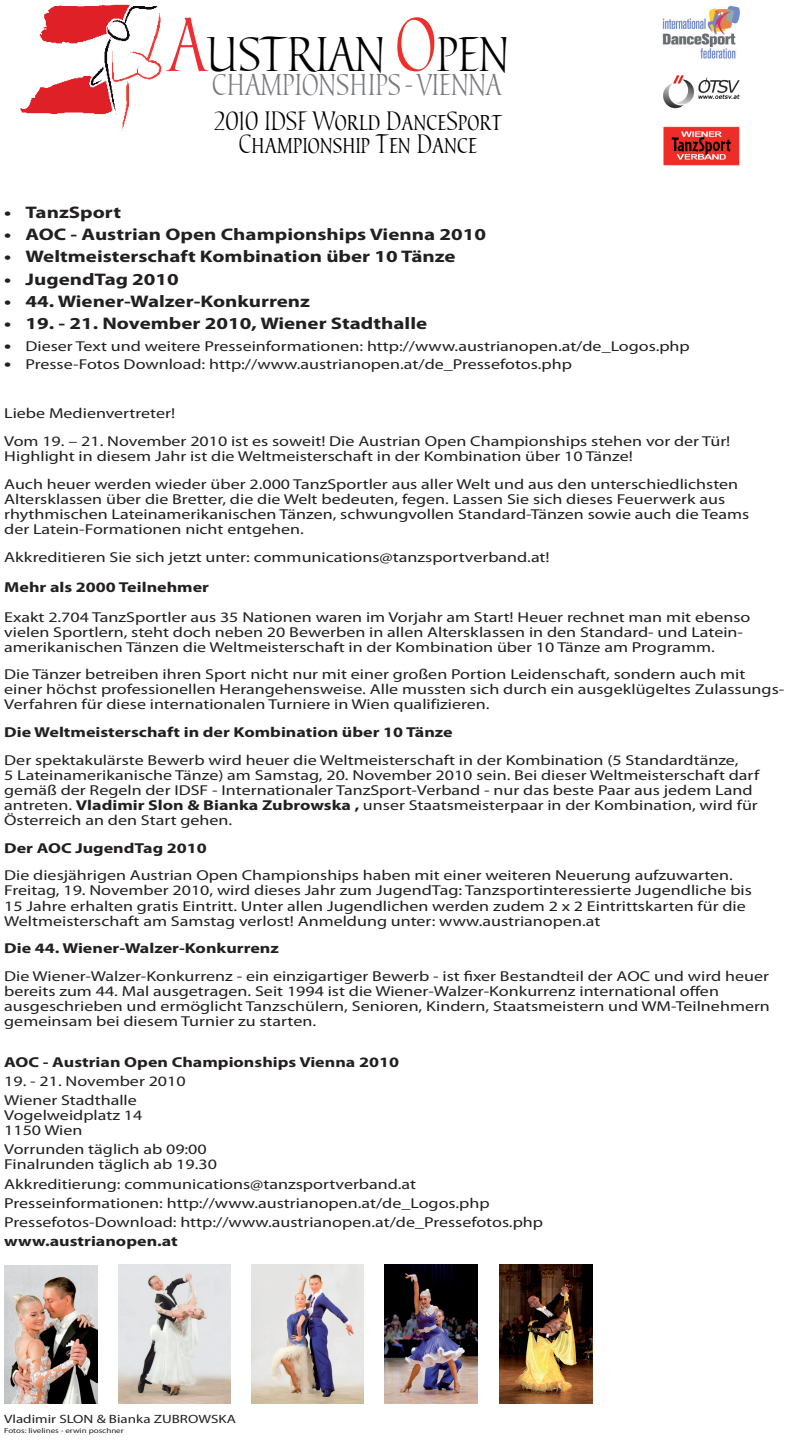
<style>
.page{position:relative;width:808px;height:1446px;background:#fff}
.page>*{position:absolute;margin:0;border:0;box-sizing:border-box;transform-origin:0 0}
.t1{font:42.6px "Pompeii Capitals";color:#000;scale:1.09 1}
.t2{font:26.4px "Pompeii Capitals";color:#787a80}
.t3{font:23.25px/23.2px "Pompeii Capitals";color:#000;text-align:center}
.t4{font:700 16.8px "Myriad Pro";color:#231f20;scale:1.25 1}
.t5{font:14.4px/15px "Myriad Pro";color:#231f20;scale:1.25 1}
.t6{font:700 14.4px "Myriad Pro";color:#231f20;scale:1.25 1}
.t7{font:12px "Myriad Pro";color:#231f20;scale:1.25 1}
.t8{font:7.2px "Myriad Pro";color:#231f20;scale:1.25 1}
.s1{font-size:66.45px;color:#ee2e34}
.s2{font-size:66.45px;color:#ee2f2a}
.s3{font-weight:700;font-size:16.8px}
.s4{font-weight:700}
</style>
<div class="page">
<img style="left:20px;top:4px;width:142px;height:127px">
<img style="left:664px;top:75px;width:76px;height:33px">
<img style="left:663px;top:126px;width:77px;height:40px">
<img style="left:662px;top:5px;width:78px;height:54px">
<img style="left:4px;top:1265px;width:93px;height:138px">
<img style="left:119px;top:1264px;width:111px;height:139px">
<img style="left:252px;top:1264px;width:111px;height:139px">
<img style="left:499px;top:1264px;width:93px;height:139px">
<img style="left:384px;top:1264px;width:94px;height:139px">
<h1 class="t1" style="left:169px;top:28px;width:314px"><span class="s1">A</span>USTRIAN <span class="s2">O</span>PEN</h1>
<h2 class="t2" style="left:212px;top:69px;width:290px">CHAMPIONSHIPS -VIENNA</h2>
<h3 class="t3" style="left:213px;top:110px;width:291px">2010 IDSF World DanceSport<br>Championship Ten Dance</h3>
<p class="t4" style="left:4px;top:201px;width:95px">• TanzSport</p>
<p class="t4" style="left:4px;top:223px;width:387px">• AOC - Austrian Open Championships Vienna 2010</p>
<p class="t4" style="left:4px;top:246px;width:363px">• Weltmeisterschaft Kombination über 10 Tänze</p>
<p class="t4" style="left:4px;top:268px;width:141px">• JugendTag 2010</p>
<p class="t4" style="left:4px;top:290px;width:246px">• 44. Wiener-Walzer-Konkurrenz</p>
<p class="t4" style="left:4px;top:312px;width:340px">• 19. - 21. November 2010, Wiener Stadthalle</p>
<p class="t5" style="left:4px;top:339px;width:550px"><span class="s3">•</span> Dieser Text und weitere Presseinformationen: http://www.austrianopen.at/de_Logos.php</p>
<p class="t5" style="left:4px;top:357px;width:456px"><span class="s3">•</span> Presse-Fotos Download: http://www.austrianopen.at/de_Pressefotos.php</p>
<p class="t5" style="left:4px;top:399px;width:582px;line-height:27.8px">Liebe Medienvertreter!<br>Vom 19. – 21. November 2010 ist es soweit! Die Austrian Open Championships stehen vor der Tür!</p>
<p class="t5" style="left:4px;top:442px;width:589px;line-height:27.8px">Highlight in diesem Jahr ist die Weltmeisterschaft in der Kombination über 10 Tänze!<br>Auch heuer werden wieder über 2.000 TanzSportler aus aller Welt und aus den unterschiedlichsten</p>
<p class="t5" style="left:4px;top:491px;width:597px">Altersklassen über die Bretter, die die Welt bedeuten, fegen. Lassen Sie sich dieses Feuerwerk aus rhythmischen Lateinamerikanischen Tänzen, schwungvollen Standard-Tänzen sowie auch die Teams der Latein-Formationen nicht entgehen.</p>
<p class="t5" style="left:4px;top:549px;width:438px">Akkreditieren Sie sich jetzt unter: communications@tanzsportverband.at!</p>
<p class="t6" style="left:4px;top:577px;width:165px">Mehr als 2000 Teilnehmer</p>
<p class="t5" style="left:4px;top:609px;width:598px">Exakt 2.704 TanzSportler aus 35 Nationen waren im Vorjahr am Start! Heuer rechnet man mit ebenso vielen Sportlern, steht doch neben 20 Bewerben in allen Altersklassen in den Standard- und Latein&shy;amerikanischen Tänzen die Weltmeisterschaft in der Kombination über 10 Tänze am Programm.</p>
<p class="t5" style="left:4px;top:667px;width:625px">Die Tänzer betreiben ihren Sport nicht nur mit einer großen Portion Leidenschaft, sondern auch mit einer höchst professionellen Herangehensweise. Alle mussten sich durch ein ausgeklügeltes Zulassungs-<br>Verfahren für diese internationalen Turniere in Wien qualifizieren.</p>
<p class="t6" style="left:4px;top:723px;width:360px">Die Weltmeisterschaft in der Kombination über 10 Tänze</p>
<p class="t5" style="left:4px;top:752px;width:605px">Der spektakulärste Bewerb wird heuer die Weltmeisterschaft in der Kombination (5 Standardtänze,<br>5 Lateinamerikanische Tänze) am Samstag, 20. November 2010 sein. Bei dieser Weltmeisterschaft darf gemäß der Regeln der IDSF - Internationaler TanzSport-Verband - nur das beste Paar aus jedem Land antreten. <span class="s4">Vladimir Slon &amp; Bianka Zubrowska ,</span> unser Staatsmeisterpaar in der Kombination, wird für Österreich an den Start gehen.</p>
<p class="t6" style="left:4px;top:838px;width:164px">Der AOC JugendTag 2010</p>
<p class="t5" style="left:4px;top:868px;width:600px">Die diesjährigen Austrian Open Championships haben mit einer weiteren Neuerung aufzuwarten.<br>Freitag, 19. November 2010, wird dieses Jahr zum JugendTag: Tanzsportinteressierte Jugendliche bis 15 Jahre erhalten gratis Eintritt. Unter allen Jugendlichen werden zudem 2 x 2 Eintrittskarten für die Weltmeisterschaft am Samstag verlost! Anmeldung unter: www.austrianopen.at</p>
<p class="t6" style="left:4px;top:939px;width:221px">Die 44. Wiener-Walzer-Konkurrenz</p>
<p class="t5" style="left:4px;top:968px;width:614px">Die Wiener-Walzer-Konkurrenz - ein einzigartiger Bewerb - ist fixer Bestandteil der AOC und wird heuer bereits zum 44. Mal ausgetragen. Seit 1994 ist die Wiener-Walzer-Konkurrenz international offen ausgeschrieben und ermöglicht Tanzschülern, Senioren, Kindern, Staatsmeistern und WM-Teilnehmern gemeinsam bei diesem Turnier zu starten.</p>
<p class="t6" style="left:4px;top:1052px;width:317px">AOC - Austrian Open Championships Vienna 2010</p>
<p class="t5" style="left:4px;top:1071px;width:147px;line-height:19.2px">19. - 21. November 2010<br>Wiener Stadthalle</p>
<p class="t5" style="left:4px;top:1107px;width:112px">Vogelweidplatz 14<br>1150 Wien</p>
<p class="t5" style="left:4px;top:1142px;width:172px">Vorrunden täglich ab 09:00<br>Finalrunden täglich ab 19.30</p>
<p class="t5" style="left:4px;top:1174px;width:433px;line-height:19.2px">Akkreditierung: communications@tanzsportverband.at<br>Presseinformationen: http://www.austrianopen.at/de_Logos.php<br>Pressefotos-Download: http://www.austrianopen.at/de_Pressefotos.php</p>
<p class="t6" style="left:4px;top:1232px;width:140px">www.austrianopen.at</p>
<p class="t7" style="left:4px;top:1411px;width:187px">Vladimir SLON &amp; Bianka ZUBROWSKA</p>
<p class="t8" style="left:4px;top:1426px;width:97px">Fotos: livelines - erwin poschner</p>
</div>
